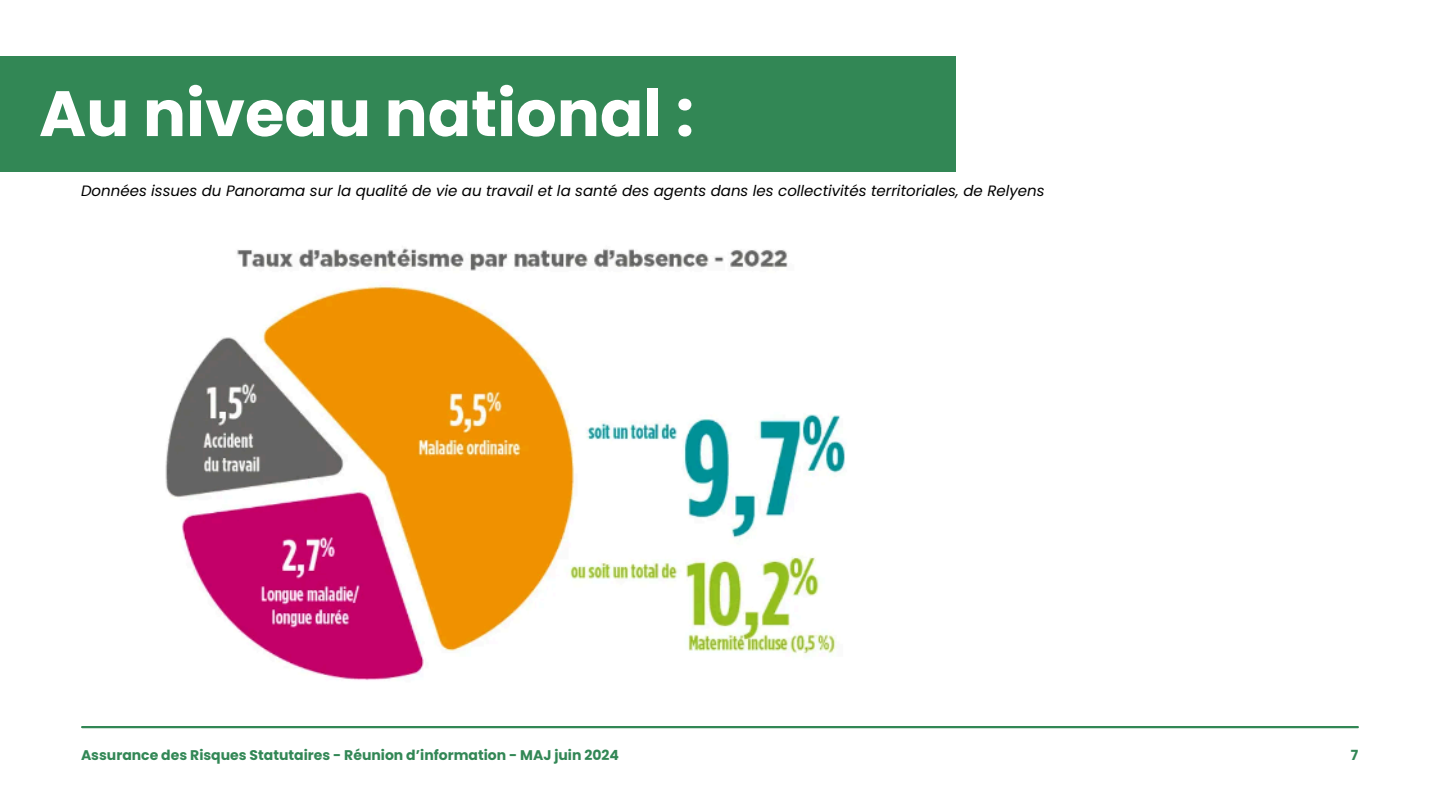
<style>
.page{position:relative;width:1440px;height:810px;background:#fff}
.page>*{position:absolute;margin:0;border:0;box-sizing:border-box;transform-origin:0 0}
.t1{font:700 64px "Poppins";color:#fff}
.t2{font:italic 15px "Poppins";color:#000}
.t3{font:700 14px "Poppins";color:#328755}
</style>
<div class="page">
<div style="left:0;top:56px;width:956px;height:116px;background:#328755"></div>
<hr style="left:82px;top:726px;width:1276px;height:2px;background:#328755">
<img style="left:165px;top:248px;width:681px;height:433px">
<p class="t1" style="left:39px;top:69px;width:656px">Au niveau national :</p>
<p class="t2" style="left:81px;top:181px;width:965px">Données issues du Panorama sur la qualité de vie au travail et la santé des agents dans les collectivités territoriales, de Relyens</p>
<p class="t3" style="left:81px;top:745px;width:540px">Assurance des Risques Statutaires - Réunion d’information - MAJ juin 2024</p>
<p class="t3" style="left:1351px;top:745px;width:9px">7</p>
</div>
